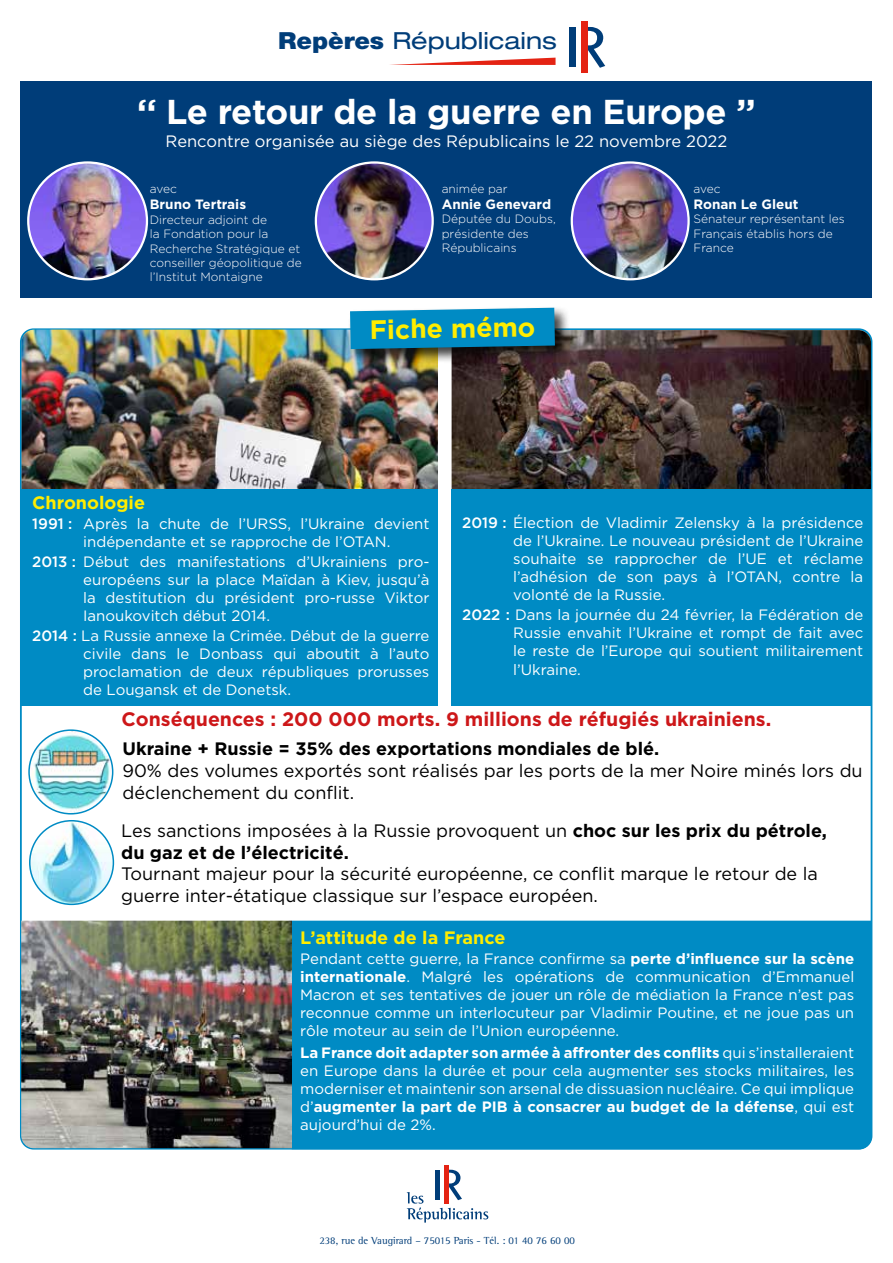
<style>
.page{position:relative;width:893px;height:1263px;background:#fff}
.page>*{position:absolute;margin:0;border:0;box-sizing:border-box;transform-origin:0 0}
.t1{font:700 34.5px "Gotham";letter-spacing:-.01em;color:#fff}
.t2{font:700 26.55px "Gotham";color:#ffed00}
.t3{font:expanded 23.55px "Helvetica Neue";color:#003d79;scale:1.05 1}
.t4{font:700 19.5px "Gotham";color:#cd1719}
.t5{font:18px/21.6px "Gotham";color:#000}
.t6{font:700 18px/21.6px "Gotham";color:#000}
.t7{font:700 18px "Gotham";color:#ffed00}
.t8{font:16.5px "Gotham";color:#fff}
.t9{font:15px/18px "Gotham";color:#fff;text-align:justify}
.t10{font:700 13.5px "Gotham";color:#fff}
.t11{font:300 12px/14.4px "Gotham";color:#fff}
.t12{font:10.5px "Rotis Semi Serif";color:#003d79}
.s1{font-weight:900;font-stretch:normal}
.s2{font-weight:500}
.s3{font-weight:400}
.s4{font-weight:700}
</style>
<div class="page">
<svg style="left:587px;top:27px;width:18px;height:41px"></svg>
<div style="left:581px;top:21px;width:6px;height:51px;background:#e42313"></div>
<div style="left:569px;top:27px;width:7px;height:40px;background:#003d79"></div>
<svg style="left:390px;top:58px;width:166px;height:7px"></svg>
<svg style="left:407px;top:1170px;width:81px;height:52px"></svg>
<div style="left:444px;top:1165px;width:5px;height:38px;background:#e42313"></div>
<div style="left:435px;top:1170px;width:5px;height:29px;background:#003d79"></div>
<div style="left:21px;top:82px;width:851px;height:216px;background:#003d79"></div>
<img style="left:22px;top:330px;width:416px;height:160px">
<div style="left:22px;top:490px;width:416px;height:216px;background:#008bc4"></div>
<div style="left:292px;top:921px;width:580px;height:228px;background:#008bc4"></div>
<img style="left:572px;top:162px;width:117px;height:117px;border-radius:58px">
<div style="left:571px;top:161px;width:119px;height:119px;border:2px solid #fff;border-radius:50%"></div>
<img style="left:28px;top:162px;width:119px;height:117px">
<div style="left:27px;top:161px;width:121px;height:119px;border:2px solid #fff;border-radius:50%"></div>
<img style="left:316px;top:162px;width:117px;height:117px;border-radius:58px">
<div style="left:315px;top:161px;width:119px;height:119px;border:2px solid #fff;border-radius:50%"></div>
<img style="left:452px;top:330px;width:419px;height:160px">
<img style="left:21px;top:921px;width:271px;height:227px">
<div style="left:348px;top:306px;width:223px;height:59px;background:#000;opacity:.75"></div>
<svg style="left:350px;top:308px;width:205px;height:41px;background:#0a8abe"></svg>
<img style="left:29px;top:730px;width:84px;height:84px;border-radius:42px">
<div style="left:28px;top:729px;width:85px;height:85px;border:2px solid #008bc4;border-radius:50%"></div>
<img style="left:30px;top:821px;width:83px;height:83px;border-radius:42px">
<div style="left:29px;top:820px;width:85px;height:85px;border:2px solid #008bc4;border-radius:50%"></div>
<div style="left:452px;top:490px;width:420px;height:216px;background:#008bc4"></div>
<h3 class="t3" style="left:278px;top:27px;width:267px"><span class="s1">Repères</span> Républicains</h3>
<h1 class="t1" style="left:137px;top:92px;width:620px">‘‘ Le retour de la guerre en Europe ’’</h1>
<p class="t8" style="left:166px;top:132px;width:563px">Rencontre organisée au siège des Républicains le 22 novembre 2022</p>
<p class="t11" style="left:150px;top:182px;width:29px">avec</p>
<p class="t10" style="left:150px;top:197px;width:98px">Bruno Tertrais</p>
<p class="t11" style="left:150px;top:212px;width:153px">Directeur adjoint de<br>la Fondation pour la<br>Recherche Stratégique et conseiller géopolitique de l’Institut Montaigne</p>
<p class="t11" style="left:442px;top:181px;width:67px">animée par</p>
<p class="t10" style="left:442px;top:196px;width:111px">Annie Genevard</p>
<p class="t11" style="left:442px;top:212px;width:116px">Députée du Doubs, présidente des<br>Républicains</p>
<h2 class="t2" style="left:369px;top:314px;width:167px;rotate:-1deg">Fiche mémo</h2>
<p class="t11" style="left:693px;top:181px;width:29px">avec</p>
<p class="t10" style="left:693px;top:196px;width:106px">Ronan Le Gleut</p>
<p class="t11" style="left:693px;top:212px;width:153px">Sénateur représentant les<br>Français établis hors de<br>France</p>
<p class="t7" style="left:32px;top:492px;width:114px">Chronologie</p>
<p class="t9" style="left:83px;top:514px;width:348px;text-indent:-51px"><span class="s2">1991 :</span> Après la chute de l’URSS, l’Ukraine devient indépendante et se rapproche de l’OTAN.</p>
<p class="t9" style="left:83px;top:552px;width:348px;text-indent:-51px"><span class="s2">2013 :</span> Début des manifestations d’Ukrainiens pro&shy;européens sur la place Maïdan à Kiev, jusqu’à la destitution du président pro-russe Viktor Ianoukovitch début 2014.</p>
<p class="t9" style="left:83px;top:626px;width:348px;text-indent:-51px"><span class="s2">2014 :</span> La Russie annexe la Crimée. Début de la guerre civile dans le Donbass qui aboutit à l’auto proclamation de deux républiques prorusses de Lougansk et de Donetsk.</p>
<p class="t9" style="left:513px;top:513px;width:351px;text-indent:-51px"><span class="s2">2019 :</span> Élection de Vladimir Zelensky à la présidence de l’Ukraine. Le nouveau président de l’Ukraine souhaite se rapprocher de l’UE et réclame l’adhésion de son pays à l’OTAN, contre la volonté de la Russie.</p>
<p class="t9" style="left:513px;top:605px;width:351px;text-indent:-51px"><span class="s2">2022 :</span> Dans la journée du 24 février, la Fédération de Russie envahit l’Ukraine et rompt de fait avec le reste de l’Europe qui soutient militairement</p>
<p class="t9" style="left:513px;top:661px;width:69px">l’Ukraine.</p>
<h3 class="t4" style="left:122px;top:708px;width:651px">Conséquences : 200 000 morts. 9 millions de réfugiés ukrainiens.</h3>
<p class="t6" style="left:122px;top:738px;width:538px">Ukraine + Russie = 35% des exportations mondiales de blé.</p>
<p class="t5" style="left:122px;top:759px;width:742px">90% des volumes exportés sont réalisés par les ports de la mer Noire minés lors du déclenchement du conflit.</p>
<p class="t6" style="left:121px;top:819px;width:707px"><span class="s3">Les sanctions imposées à la Russie provoquent un</span> choc sur les prix du pétrole, du gaz et de l’électricité.</p>
<p class="t5" style="left:121px;top:863px;width:698px">Tournant majeur pour la sécurité européenne, ce conflit marque le retour de la guerre inter-étatique classique sur l’espace européen.</p>
<p class="t7" style="left:300px;top:927px;width:207px">L’attitude de la France</p>
<p class="t9" style="left:300px;top:949px;width:556px">Pendant cette guerre, la France confirme sa <span class="s4">perte d’influence sur la scène internationale</span>. Malgré les opérations de communication d’Emmanuel Macron et ses tentatives de jouer un rôle de médiation la France n’est pas reconnue comme un interlocuteur par Vladimir Poutine, et ne joue pas un rôle moteur au sein de l’Union européenne.</p>
<p class="t9" style="left:300px;top:1044px;width:556px"><span class="s4">La France doit adapter son armée à affronter des conflits</span> qui s’installeraient en Europe dans la durée et pour cela augmenter ses stocks militaires, les moderniser et maintenir son arsenal de dissuasion nucléaire. Ce qui implique d’<span class="s4">augmenter la part de PIB à consacrer au budget de la défense</span>, qui est aujourd’hui de 2%.</p>
<p class="t12" style="left:319px;top:1234px;width:257px">238, rue de Vaugirard – 75015 Paris - Tél. : 01 40 76 60 00</p>
</div>
